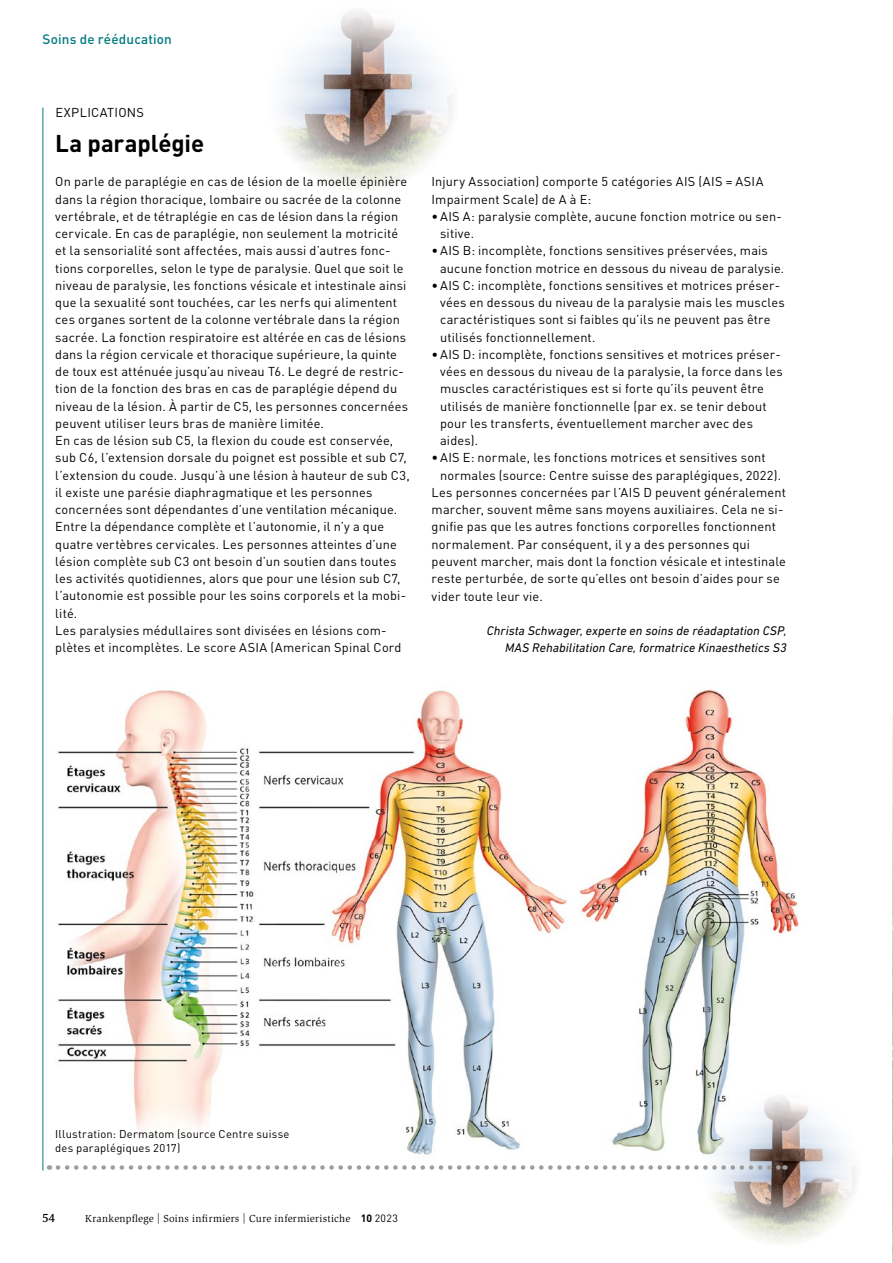
<style>
.page{position:relative;width:893px;height:1263px;background:#fff}
.page>*{position:absolute;margin:0;border:0;box-sizing:border-box;transform-origin:0 0}
.t1{font:700 24px "DIN Pro";letter-spacing:-.005em;color:#000}
.t2{font:500 13.5px "DIN Pro";letter-spacing:.01em;color:#007b81}
.t3{font:12.75px/17.2px "DIN Pro";letter-spacing:.015em;color:#000}
.t4{font:italic 12.75px/17.2px "DIN Next LT Pro";letter-spacing:.005em;color:#000;text-align:right}
.t5{font:700 12px "Esta Pro";color:#000}
.t6{font:11.25px/13.5px "DIN Pro";letter-spacing:.02em;color:#000}
.t7{font:10.5px "Slimbach Std";letter-spacing:.025em;color:#000}
.s1{font-family:"DIN Pro";font-weight:700}
.s2{font-family:"DIN Pro"}
</style>
<div class="page">
<img style="left:58px;top:689px;width:741px;height:466px">
<img style="left:693px;top:1080px;width:163px;height:164px">
<svg style="left:58px;top:1165px;width:727px;height:5px"></svg>
<hr style="left:43px;top:108px;width:1px;height:1062px;background:#007b81">
<img style="left:280px;top:11px;width:173px;height:177px">
<p class="t2" style="left:43px;top:30px;width:131px">Soins de rééducation</p>
<p class="t3" style="left:55px;top:104px;width:90px">EXPLICATIONS</p>
<h1 class="t1" style="left:55px;top:127px;width:150px">La paraplégie</h1>
<p class="t3" style="left:55px;top:173px;width:356px">On parle de paraplégie en cas de lésion de la moelle épinière dans la région thoracique, lombaire ou sacrée de la colonne vertébrale, et de tétraplégie en cas de lésion dans la région cervicale. En cas de paraplégie, non seulement la motricité et la sensorialité sont affectées, mais aussi d’autres fonc&shy;tions corporelles, selon le type de paralysie. Quel que soit le niveau de paralysie, les fonctions vésicale et intestinale ainsi que la sexualité sont touchées, car les nerfs qui alimentent ces organes sortent de la colonne vertébrale dans la région sacrée. La fonction respiratoire est altérée en cas de lésions dans la région cervicale et thoracique supérieure, la quinte de toux est atténuée jusqu’au niveau T6. Le degré de restric&shy;tion de la fonction des bras en cas de paraplégie dépend du niveau de la lésion. À partir de C5, les personnes concernées peuvent utiliser leurs bras de manière limitée.<br>En cas de lésion sub C5, la flexion du coude est conservée, sub C6, l’extension dorsale du poignet est possible et sub C7, l’extension du coude. Jusqu’à une lésion à hauteur de sub C3, il existe une parésie diaphragmatique et les personnes concernées sont dépendantes d’une ventilation mécanique.<br>Entre la dépendance complète et l’autonomie, il n’y a que quatre vertèbres cervicales. Les personnes atteintes d’une lésion complète sub C3 ont besoin d’un soutien dans toutes les activités quotidiennes, alors que pour une lésion sub C7, l’autonomie est possible pour les soins corporels et la mobi&shy;lité.<br>Les paralysies médullaires sont divisées en lésions com&shy;plètes et incomplètes. Le score ASIA (American Spinal Cord</p>
<p class="t3" style="left:432px;top:173px;width:333px">Injury Association) comporte 5 catégories AIS (AIS = ASIA<br>Impairment Scale) de A à E:</p>
<p class="t3" style="left:440px;top:207px;width:343px;text-indent:-9px">•AIS A: paralysie complète, aucune fonction motrice ou sen&shy;sitive.</p>
<p class="t3" style="left:440px;top:242px;width:346px;text-indent:-9px">•AIS B: incomplète, fonctions sensitives préservées, mais aucune fonction motrice en dessous du niveau de paralysie.</p>
<p class="t3" style="left:440px;top:276px;width:346px;text-indent:-9px">•AIS C: incomplète, fonctions sensitives et motrices préser&shy;vées en dessous du niveau de la paralysie mais les muscles caractéristiques sont si faibles qu’ils ne peuvent pas être utilisés fonctionnellement.</p>
<p class="t3" style="left:440px;top:345px;width:344px;text-indent:-9px">•AIS D: incomplète, fonctions sensitives et motrices préser&shy;vées en dessous du niveau de la paralysie, la force dans les muscles caractéristiques est si forte qu’ils peuvent être utilisés de manière fonctionnelle (par ex. se tenir debout pour les transferts, éventuellement marcher avec des aides).</p>
<p class="t3" style="left:432px;top:449px;width:336px">•AIS E: normale, les fonctions motrices et sensitives sont</p>
<p class="t3" style="left:440px;top:466px;width:342px">normales (source: Centre suisse des paraplégiques, 2022).</p>
<p class="t3" style="left:432px;top:483px;width:356px">Les personnes concernées par l’AIS D peuvent généralement</p>
<p class="t3" style="left:432px;top:500px;width:353px">marcher, souvent même sans moyens auxiliaires. Cela ne si-</p>
<p class="t3" style="left:432px;top:518px;width:346px">gnifie pas que les autres fonctions corporelles fonctionnent</p>
<p class="t3" style="left:432px;top:535px;width:320px">normalement. Par conséquent, il y a des personnes qui</p>
<p class="t3" style="left:432px;top:552px;width:356px">peuvent marcher, mais dont la fonction vésicale et intestinale</p>
<p class="t3" style="left:432px;top:569px;width:350px">reste perturbée, de sorte qu’elles ont besoin d’aides pour se</p>
<p class="t3" style="left:432px;top:587px;width:113px">vider toute leur vie.</p>
<p class="t4" style="left:487px;top:622px;width:301px">Christa Schwager, experte en soins de réadaptation CSP,<br>MAS Rehabilitation Care, formatrice Kinaesthetics S3</p>
<p class="t6" style="left:55px;top:1127px;width:236px">Illustration: Dermatom (source Centre suisse des paraplégiques 2017)</p>
<p class="t5" style="left:43px;top:1209px;width:14px">54</p>
<p class="t7" style="left:85px;top:1212px;width:314px">Krankenpflege | Soins infirmiers | Cure infermieristiche <span class="s1">10</span> <span class="s2">2023</span></p>
</div>
